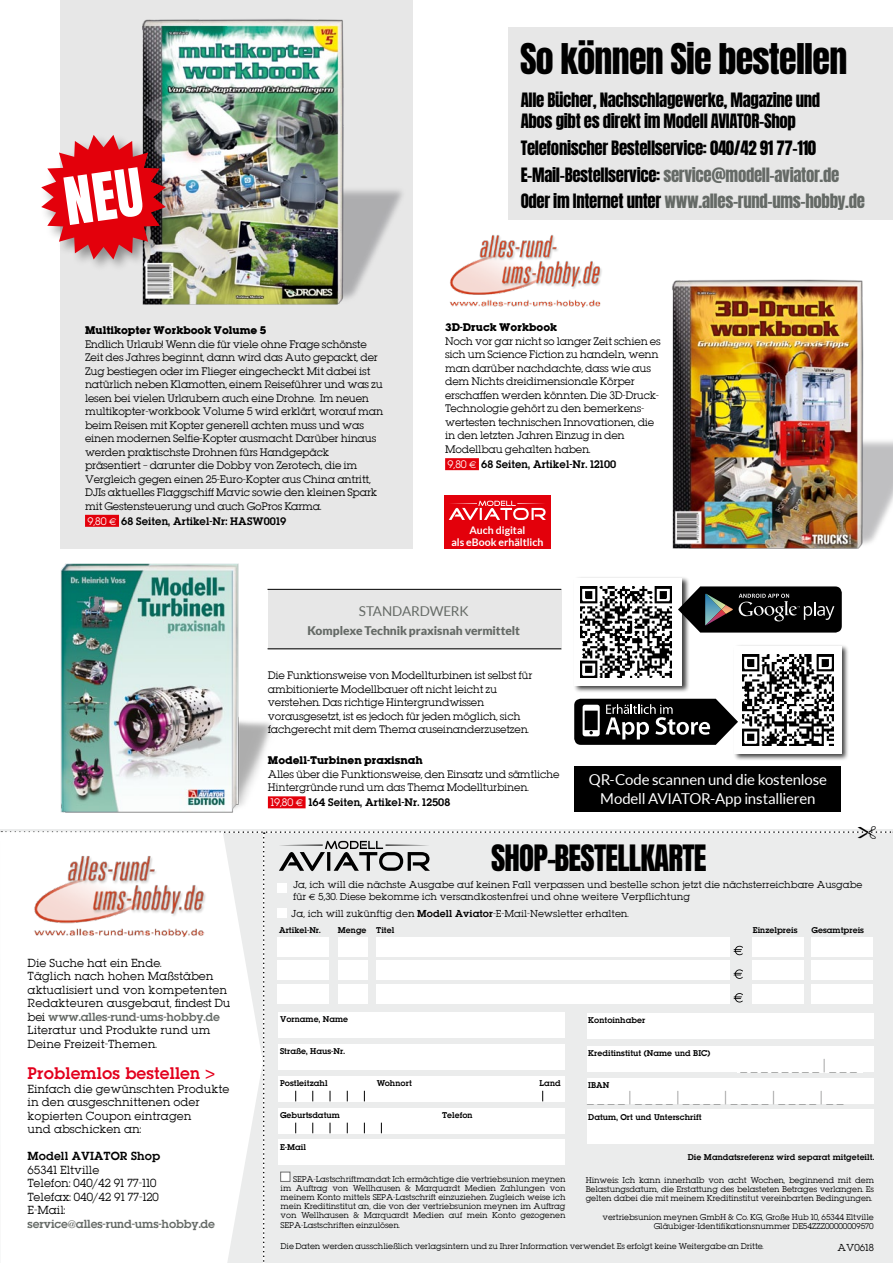
<style>
.page{position:relative;width:893px;height:1263px;background:#fff}
.page>*{position:absolute;margin:0;border:0;box-sizing:border-box;transform-origin:0 0}
.t1{font:36px "Anton";letter-spacing:-.02em;color:#000}
.t2{font:30.9px "Anton";letter-spacing:-.025em;color:#000}
.t3{font:16.8px/26.8px "Anton";letter-spacing:-.02em;color:#000}
.t4{font:15px/19.5px "Lato";letter-spacing:-.01em;color:#fff}
.t5{font:15px "Lubalin Demi";color:#e3001d}
.t6{font:300 condensed 13.5px "Frutiger";color:#868786}
.t7{font:13.5px "Lato";letter-spacing:-.015em;color:#656a66}
.t8{font:900 12px "Lato";letter-spacing:-.005em;color:#656a66}
.t9{font:10.5px/13.5px "Lubalin";color:#000}
.t10{font:700 10.5px/12px "Lato";color:#fff;text-align:center}
.t11{font:9.75px/13.5px "Lubalin";letter-spacing:-.02em;color:#000}
.t12{font:9.75px "Lubalin Demi";color:#000}
.t13{font:9px/12px "Lubalin";color:#000}
.t14{font:7.5px/9px "Lubalin";letter-spacing:-.01em;color:#000;text-align:justify}
.t15{font:7.5px "Lubalin Demi";color:#000}
.s1{font-weight:700}
.s2{font-family:"Lubalin";color:#fff}
.s3{font-family:"Euro Sans";color:#fff}
.s4{color:#656a66}
.s5{font-family:"Euro Sans"}
.s6{font-family:"Lubalin Demi"}
.s7{font-family:"Lubalin Demi";color:#656a66}
</style>
<div class="page">
<div style="left:60px;top:0;width:352px;height:549px;background:#e7e7e7"></div>
<img style="left:60px;top:563px;width:253px;height:250px">
<div style="left:268px;top:796px;width:38px;height:12px;background:#e3000b"></div>
<img style="left:672px;top:279px;width:221px;height:270px">
<div style="left:509px;top:28px;width:384px;height:192px;background:#e7e7e7"></div>
<img style="left:502px;top:191px;width:100px;height:117px">
<div style="left:85px;top:515px;width:34px;height:12px;background:#e3000b"></div>
<div style="left:573px;top:577px;width:117px;height:116px;background:#000;opacity:.75"></div>
<div style="left:575px;top:578px;width:107px;height:107px;background:#fff"></div>
<img style="left:581px;top:586px;width:91px;height:91px">
<svg style="left:678px;top:586px;width:164px;height:46px;background:#282929"></svg>
<div style="left:733px;top:645px;width:116px;height:116px;background:#000;opacity:.75"></div>
<div style="left:734px;top:646px;width:108px;height:107px;background:#fff"></div>
<img style="left:743px;top:654px;width:90px;height:91px">
<svg style="left:574px;top:699px;width:164px;height:46px"></svg>
<div style="left:575px;top:767px;width:266px;height:45px;background:#000"></div>
<div style="left:445px;top:458px;width:34px;height:12px;background:#e3000b"></div>
<div style="left:444px;top:495px;width:106px;height:54px;background:#e3000b"></div>
<svg style="left:448px;top:501px;width:98px;height:19px"></svg>
<img style="left:142px;top:13px;width:360px;height:303px">
<div style="left:39px;top:133px;width:141px;height:140px;background:#000;opacity:.4"></div>
<div style="left:268px;top:589px;width:293px;height:60px;background:#e7e7e7"></div>
<hr style="left:267px;top:648px;width:294px;height:1px;background:#000">
<hr style="left:267px;top:589px;width:294px;height:1px;background:#000">
<svg style="left:1px;top:829px;width:892px;height:434px"></svg>
<svg style="left:41px;top:135px;width:125px;height:124px"></svg>
<p class="t11" style="left:85px;top:323px;width:300px"><span class="s1">Multikopter Workbook Volume 5<br></span>Endlich Urlaub! Wenn die für viele ohne Frage schönste Zeit des Jahres beginnt, dann wird das Auto gepackt, der Zug bestiegen oder im Flieger eingecheckt. Mit dabei ist natürlich neben Klamotten, einem Reiseführer und was zu lesen bei vielen Urlaubern auch eine Drohne. Im neuen multikopter-workbook Volume 5 wird erklärt, worauf man beim Reisen mit Kopter generell achten muss und was einen modernen Selfie-Kopter ausmacht. Darüber hinaus werden praktischste Drohnen fürs Handgepäck präsentiert – darunter die Dobby von Zerotech, die im Vergleich gegen einen 25-Euro-Kopter aus China antritt, DJIs aktuelles Flaggschiff Mavic sowie den kleinen Spark mit Gestensteuerung und auch GoPros Karma.</p>
<p class="t12" style="left:88px;top:514px;width:200px"><span class="s2">9,80</span> <span class="s3">€</span> 68 Seiten, Artikel-Nr: HASW0019</p>
<p class="t1" style="left:520px;top:40px;width:329px">So können Sie bestellen</p>
<p class="t3" style="left:521px;top:91px;width:301px;line-height:21px">Alle Bücher, Nachschlagewerke, Magazine und<br>Abos gibt es direkt im Modell AVIATOR-Shop</p>
<p class="t3" style="left:521px;top:136px;width:346px">Telefonischer Bestellservice: 040/42 91 77-110<br>E-Mail-Bestellservice: <span class="s4">service@modell-aviator.de<br></span>Oder im Internet unter <span class="s4">www.alles-rund-ums-hobby.de</span></p>
<p class="t11" style="left:445px;top:321px;width:217px"><span class="s1">3D-Druck Workbook<br></span>Noch vor gar nicht so langer Zeit schien es sich um Science Fiction zu handeln, wenn man darüber nachdachte, dass wie aus dem Nichts dreidimensionale Körper erschaffen werden könnten. Die 3D-Druck-Technologie gehört zu den bemerkens&shy;wertesten technischen Innovationen, die in den letzten Jahren Einzug in den Modellbau gehalten haben.</p>
<p class="t12" style="left:448px;top:457px;width:170px"><span class="s2">9,80</span> <span class="s3">€</span> 68 Seiten, Artikel-Nr. 12100</p>
<p class="t10" style="left:451px;top:524px;width:94px">Auch digital<br>als eBook erhältlich</p>
<p class="t7" style="left:359px;top:604px;width:111px">Standardwerk</p>
<p class="t8" style="left:307px;top:624px;width:214px">Komplexe Technik praxisnah vermittelt</p>
<p class="t11" style="left:268px;top:669px;width:266px">Die Funktionsweise von Modellturbinen ist selbst für ambitionierte Modellbauer oft nicht leicht zu verstehen. Das richtige Hintergrundwissen vorausgesetzt, ist es jedoch für jeden möglich, sich fachgerecht mit dem Thema auseinanderzusetzen.</p>
<p class="t11" style="left:268px;top:753px;width:293px"><span class="s1">Modell-Turbinen praxisnah<br></span>Alles über die Funktionsweise, den Einsatz und sämtliche<br>Hintergründe rund um das Thema Modellturbinen.</p>
<p class="t12" style="left:270px;top:795px;width:181px"><span class="s2">19,80</span> <span class="s3">€</span> 164 Seiten, Artikel-Nr. 12508</p>
<p class="t4" style="left:600px;top:769px;width:228px;text-indent:-11px">QR-Code scannen und die kostenlose<br>Modell AVIATOR</p>
<p class="t4" style="left:710px;top:789px;width:107px">-App installieren</p>
<p class="t2" style="left:491px;top:842px;width:217px">SHOP-BESTELLKARTE</p>
<p class="t13" style="left:293px;top:878px;width:571px">Ja, ich will die nächste Ausgabe auf keinen Fall verpassen und bestelle schon jetzt die nächsterreichbare Ausgabe für <span class="s5">€</span> 5,30. Diese bekomme ich versandkostenfrei und ohne weitere Verpflichtung</p>
<p class="t13" style="left:291px;top:908px;width:339px">Ja, ich will zukünftig den <span class="s6">Modell Aviator</span>-E-Mail-Newsletter erhalten.</p>
<p class="t9" style="left:28px;top:956px;width:204px">Die Suche hat ein Ende.<br>Täglich nach hohen Maßstäben aktualisiert und von kompetenten<br>Redakteuren ausgebaut, findest Du bei <span class="s7">www.alles-rund-ums-hobby.de<br></span>Literatur und Produkte rund um<br>Deine Freizeit-Themen.</p>
<p class="t5" style="left:28px;top:1063px;width:189px">Problemlos bestellen &gt;</p>
<p class="t9" style="left:28px;top:1082px;width:203px">Einfach die gewünschten Produkte in den ausgeschnittenen oder kopierten Coupon eintragen<br>und abschicken an:</p>
<p class="t9" style="left:28px;top:1149px;width:189px"><span class="s6">Modell AVIATOR Shop<br></span>65341 Eltville<br>Telefon: 040/42 91 77-110<br>Telefax: 040/42 91 77-120<br>E-Mail: <span class="s7">service@alles-rund-ums-hobby.de</span></p>
<p class="t15" style="left:279px;top:925px;width:43px">Artikel-Nr.</p>
<p class="t15" style="left:338px;top:925px;width:30px">Menge</p>
<p class="t15" style="left:376px;top:925px;width:20px">Titel</p>
<p class="t15" style="left:753px;top:925px;width:46px">Einzelpreis</p>
<p class="t15" style="left:812px;top:925px;width:54px">Gesamtpreis</p>
<p class="t15" style="left:280px;top:1013px;width:70px">Vorname, Name</p>
<p class="t15" style="left:280px;top:1045px;width:67px">Straße, Haus-Nr.</p>
<p class="t15" style="left:280px;top:1077px;width:49px">Postleitzahl</p>
<p class="t15" style="left:377px;top:1077px;width:36px">Wohnort</p>
<p class="t15" style="left:540px;top:1077px;width:23px">Land</p>
<p class="t15" style="left:280px;top:1109px;width:61px">Geburtsdatum</p>
<p class="t15" style="left:442px;top:1109px;width:32px">Telefon</p>
<p class="t15" style="left:280px;top:1141px;width:28px">E-Mail</p>
<p class="t14" style="left:281px;top:1174px;width:286px;text-indent:13px">SEPA-Lastschriftmandat: Ich ermächtige die vertriebsunion meynen im Auftrag von Wellhausen &amp; Marquardt Medien Zahlungen von meinem Konto mittels SEPA-Lastschrift einzuziehen. Zugleich weise ich mein Kreditinstitut an, die von der vertriebsunion meynen im Auftrag von Wellhausen &amp; Marquardt Medien auf mein Konto gezogenen</p>
<p class="t14" style="left:281px;top:1221px;width:121px">SEPA-Lastschriften einzulösen.</p>
<p class="t15" style="left:588px;top:1015px;width:58px">Kontoinhaber</p>
<p class="t15" style="left:588px;top:1048px;width:124px">Kreditinstitut (Name und BIC)</p>
<p class="t6" style="left:740px;top:1058px;width:118px">_ _ _ _ _ _ _ _ | _ _ _</p>
<p class="t15" style="left:588px;top:1080px;width:23px">IBAN</p>
<p class="t6" style="left:587px;top:1090px;width:258px">_ _ _ _ | _ _ _ _ | _ _ _ _ | _ _ _ _ | _ _ _ _ | _ _</p>
<p class="t15" style="left:588px;top:1111px;width:115px">Datum, Ort und Unterschrift</p>
<p class="t15" style="left:688px;top:1152px;width:188px">Die Mandatsreferenz wird separat mitgeteilt.</p>
<p class="t14" style="left:586px;top:1175px;width:290px">Hinweis: Ich kann innerhalb von acht Wochen, beginnend mit dem Belastungsdatum, die Erstattung des belasteten Betrages verlangen. Es gelten dabei die mit meinem Kreditinstitut vereinbarten Bedingungen.</p>
<p class="t14" style="left:603px;top:1212px;width:273px;text-align:right">vertriebsunion meynen GmbH &amp; Co. KG, Große Hub 10, 65344 Eltville<br>Gläubiger-Identifikationsnummer DE54ZZZ00000009570</p>
<p class="t14" style="left:281px;top:1242px;width:484px">Die Daten werden ausschließlich verlagsintern und zu Ihrer Information verwendet. Es erfolgt keine Weitergabe an Dritte.</p>
<p class="t13" style="left:838px;top:1241px;width:38px">AV0618</p>
</div>
